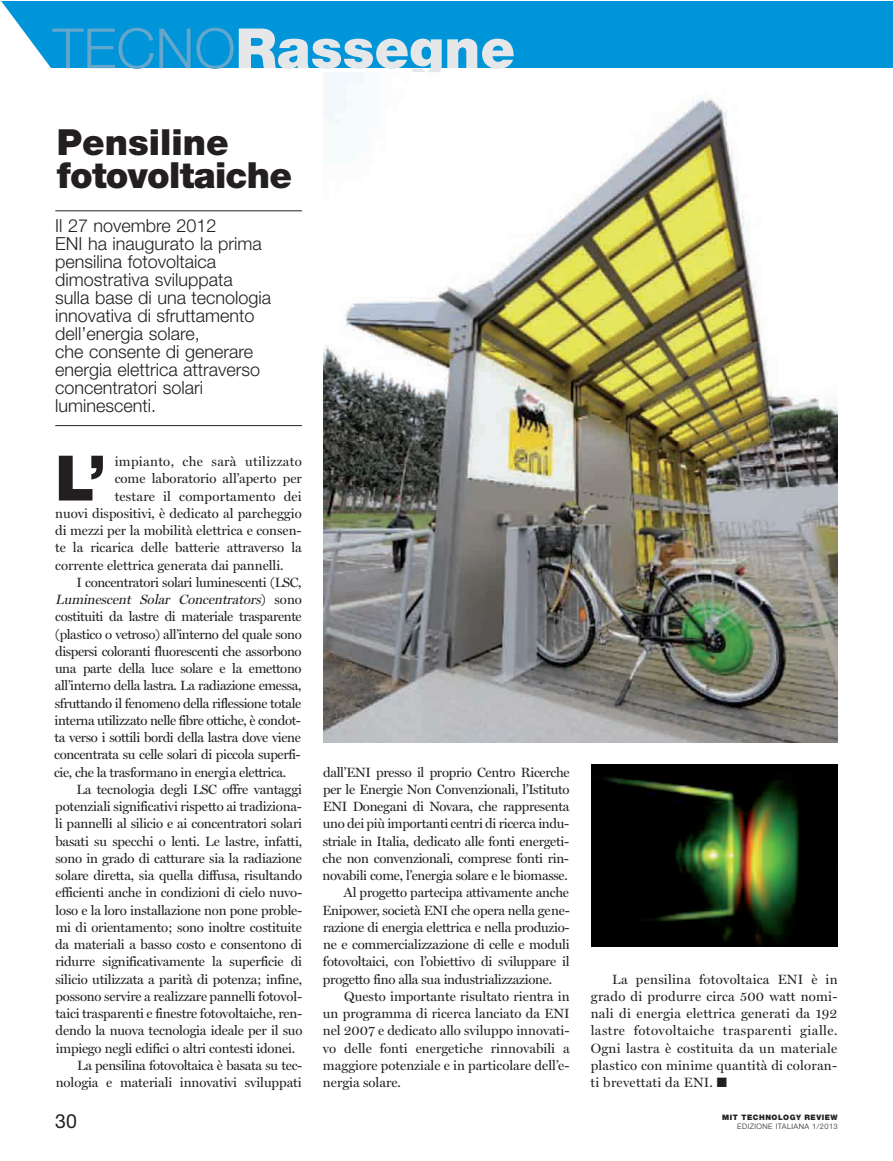
<style>
.page{position:relative;width:893px;height:1161px;background:#fff}
.page>*{position:absolute;margin:0;border:0;box-sizing:border-box;transform-origin:0 0}
.t1{font:900 62.7px "Helvetica Neue LT Std";color:#231f20}
.t2{font:900 55.5px "Helvetica Neue LT Std";color:#e6e7e9}
.t3{font:900 36px/33px "Helvetica Neue LT Std";letter-spacing:-.02em;color:#231f20}
.t4{font:19.5px "Helvetica Neue LT Std";color:#231f20}
.t5{font:300 18px/18px "Helvetica Neue LT Std";color:#231f20}
.t6{font:13.5px/17.2px "Miller Display";letter-spacing:-.015em;color:#231f20;text-align:justify}
.t7{font:italic 13.5px "Miller Display";color:#231f20}
.t8{font:13.5px "Miller Display";letter-spacing:.025em;color:#231f20}
.t9{font:13.5px "Miller Display";letter-spacing:.015em;color:#231f20}
.t10{font:300 7.5px "Helvetica Neue LT Std";letter-spacing:.055em;color:#231f20}
.t11{font:900 7.5px "Helvetica Neue LT Std";letter-spacing:.065em;color:#231f20}
.s1{font-weight:300;color:#65a7cc}
.s2{font-style:normal}
</style>
<div class="page">
<div style="left:0;top:1px;width:892px;height:67px;background:#0095d9"></div>
<svg style="left:0;top:1px;width:51px;height:67px"></svg>
<hr style="left:55px;top:210px;width:247px;height:1px;background:#231f20">
<hr style="left:55px;top:425px;width:247px;height:1px;background:#231f20">
<img style="left:323px;top:73px;width:515px;height:669px">
<img style="left:591px;top:765px;width:247px;height:182px">
<h2 class="t2" style="left:53px;top:15px;width:464px"><span class="s1">TECNO</span>Rassegne</h2>
<h3 class="t3" style="left:57px;top:125px;width:237px">Pensiline fotovoltaiche</h3>
<p class="t5" style="left:55px;top:217px;width:218px">Il 27 novembre 2012<br>ENI ha inaugurato la prima pensilina fotovoltaica dimostrativa sviluppata sulla base di una tecnologia innovativa di sfruttamento dell’energia solare,<br>che consente di generare energia elettrica attraverso concentratori solari luminescenti.</p>
<h1 class="t1" style="left:55px;top:441px;width:53px">L’</h1>
<p class="t8" style="left:115px;top:454px;width:189px">impianto, che sarà utilizzato</p>
<p class="t6" style="left:115px;top:470px;width:189px">come laboratorio all’aperto per</p>
<p class="t9" style="left:115px;top:488px;width:189px">testare il comportamento dei</p>
<p class="t6" style="left:55px;top:505px;width:248px">nuovi dispositivi, è dedicato al parcheggio</p>
<p class="t6" style="left:55px;top:522px;width:248px">di mezzi per la mobilità elettrica e consen-</p>
<p class="t6" style="left:55px;top:539px;width:248px">te la ricarica delle batterie attraverso la</p>
<p class="t6" style="left:55px;top:557px;width:230px">corrente elettrica generata dai pannelli.</p>
<p class="t6" style="left:76px;top:574px;width:227px">I concentratori solari luminescenti (LSC,</p>
<p class="t7" style="left:55px;top:592px;width:248px">Luminescent Solar Concentrators<span class="s2">) s o n o</span></p>
<p class="t6" style="left:55px;top:608px;width:248px">costituiti da lastre di materiale trasparente</p>
<p class="t6" style="left:55px;top:626px;width:248px">(plastico o vetroso) all’interno del quale sono</p>
<p class="t6" style="left:55px;top:643px;width:248px">dispersi coloranti fluorescenti che assorbono</p>
<p class="t6" style="left:55px;top:660px;width:248px">una parte della luce solare e la emettono</p>
<p class="t6" style="left:55px;top:677px;width:248px">all’interno della lastra. La radiazione emessa,</p>
<p class="t6" style="left:55px;top:695px;width:248px">sfruttando il fenomeno della riflessione totale</p>
<p class="t6" style="left:55px;top:712px;width:248px">interna utilizzato nelle fibre ottiche, è condot-</p>
<p class="t6" style="left:54px;top:729px;width:248px">ta verso i sottili bordi della lastra dove viene</p>
<p class="t6" style="left:54px;top:746px;width:248px">concentrata su celle solari di piccola superfi-</p>
<p class="t6" style="left:54px;top:764px;width:234px">cie, che la trasformano in energia elettrica.</p>
<p class="t6" style="left:77px;top:781px;width:227px">La tecnologia degli LSC offre vantaggi</p>
<p class="t6" style="left:55px;top:798px;width:248px">potenziali significativi rispetto ai tradiziona-</p>
<p class="t6" style="left:55px;top:815px;width:248px">li pannelli al silicio e ai concentratori solari</p>
<p class="t6" style="left:55px;top:833px;width:248px">basati su specchi o lenti. Le lastre, infatti,</p>
<p class="t6" style="left:55px;top:850px;width:248px">sono in grado di catturare sia la radiazione</p>
<p class="t6" style="left:55px;top:867px;width:248px">solare diretta, sia quella diffusa, risultando</p>
<p class="t6" style="left:56px;top:884px;width:248px">efficienti anche in condizioni di cielo nuvo-</p>
<p class="t6" style="left:56px;top:902px;width:248px">loso e la loro installazione non pone proble-</p>
<p class="t6" style="left:56px;top:919px;width:248px">mi di orientamento; sono inoltre costituite</p>
<p class="t6" style="left:55px;top:936px;width:248px">da materiali a basso costo e consentono di</p>
<p class="t6" style="left:55px;top:953px;width:248px">ridurre significativamente la superficie di</p>
<p class="t6" style="left:55px;top:971px;width:248px">silicio utilizzata a parità di potenza; infine,</p>
<p class="t6" style="left:55px;top:988px;width:248px">possono servire a realizzare pannelli fotovol-</p>
<p class="t6" style="left:56px;top:1005px;width:248px">taici trasparenti e finestre fotovoltaiche, ren-</p>
<p class="t6" style="left:56px;top:1022px;width:248px">dendo la nuova tecnologia ideale per il suo</p>
<p class="t6" style="left:56px;top:1040px;width:241px">impiego negli edifici o altri contesti idonei.</p>
<p class="t6" style="left:77px;top:1057px;width:227px">La pensilina fotovoltaica è basata su tec-</p>
<p class="t6" style="left:56px;top:1074px;width:247px">nologia e materiali innovativi sviluppati</p>
<p class="t6" style="left:323px;top:764px;width:248px">dall’ENI presso il proprio Centro Ricerche</p>
<p class="t6" style="left:323px;top:781px;width:248px">per le Energie Non Convenzionali, l’Istituto</p>
<p class="t6" style="left:323px;top:798px;width:248px">ENI Donegani di Novara, che rappresenta</p>
<p class="t6" style="left:323px;top:815px;width:248px">uno dei più importanti centri di ricerca indu-</p>
<p class="t6" style="left:323px;top:833px;width:248px">striale in Italia, dedicato alle fonti energeti-</p>
<p class="t6" style="left:323px;top:850px;width:248px">che non convenzionali, comprese fonti rin-</p>
<p class="t6" style="left:322px;top:867px;width:247px">novabili come, l’energia solare e le biomasse.</p>
<p class="t6" style="left:344px;top:884px;width:227px">Al progetto partecipa attivamente anche</p>
<p class="t6" style="left:322px;top:902px;width:249px">Enipower, società ENI che opera nella gene-</p>
<p class="t6" style="left:323px;top:919px;width:248px">razione di energia elettrica e nella produzio-</p>
<p class="t6" style="left:323px;top:936px;width:248px">ne e commercializzazione di celle e moduli</p>
<p class="t6" style="left:323px;top:953px;width:248px">fotovoltaici, con l’obiettivo di sviluppare il</p>
<p class="t6" style="left:323px;top:971px;width:231px">progetto fino alla sua industrializzazione.</p>
<p class="t6" style="left:344px;top:988px;width:227px">Questo importante risultato rientra in</p>
<p class="t6" style="left:323px;top:1005px;width:248px">un programma di ricerca lanciato da ENI</p>
<p class="t6" style="left:323px;top:1022px;width:248px">nel 2007 e dedicato allo sviluppo innovati-</p>
<p class="t6" style="left:323px;top:1040px;width:248px">vo delle fonti energetiche rinnovabili a</p>
<p class="t6" style="left:323px;top:1057px;width:248px">maggiore potenziale e in particolare dell’e-</p>
<p class="t6" style="left:323px;top:1074px;width:79px">nergia solare.</p>
<p class="t6" style="left:591px;top:971px;width:249px;text-indent:22px">La pensilina fotovoltaica ENI è in grado di produrre circa 500 watt nomi&shy;nali di energia elettrica generati da 192 lastre fotovoltaiche trasparenti gialle.<br>Ogni lastra è costituita da un materiale plastico con minime quantità di coloran&shy;ti brevettati da ENI. ■</p>
<p class="t11" style="left:722px;top:1112px;width:117px">MIT TECHNOLOGY REVIEW</p>
<h3 class="t4" style="left:55px;top:1109px;width:23px">30</h3>
<p class="t10" style="left:737px;top:1121px;width:102px">EDIZIONE ITALIANA 1/2013</p>
</div>
